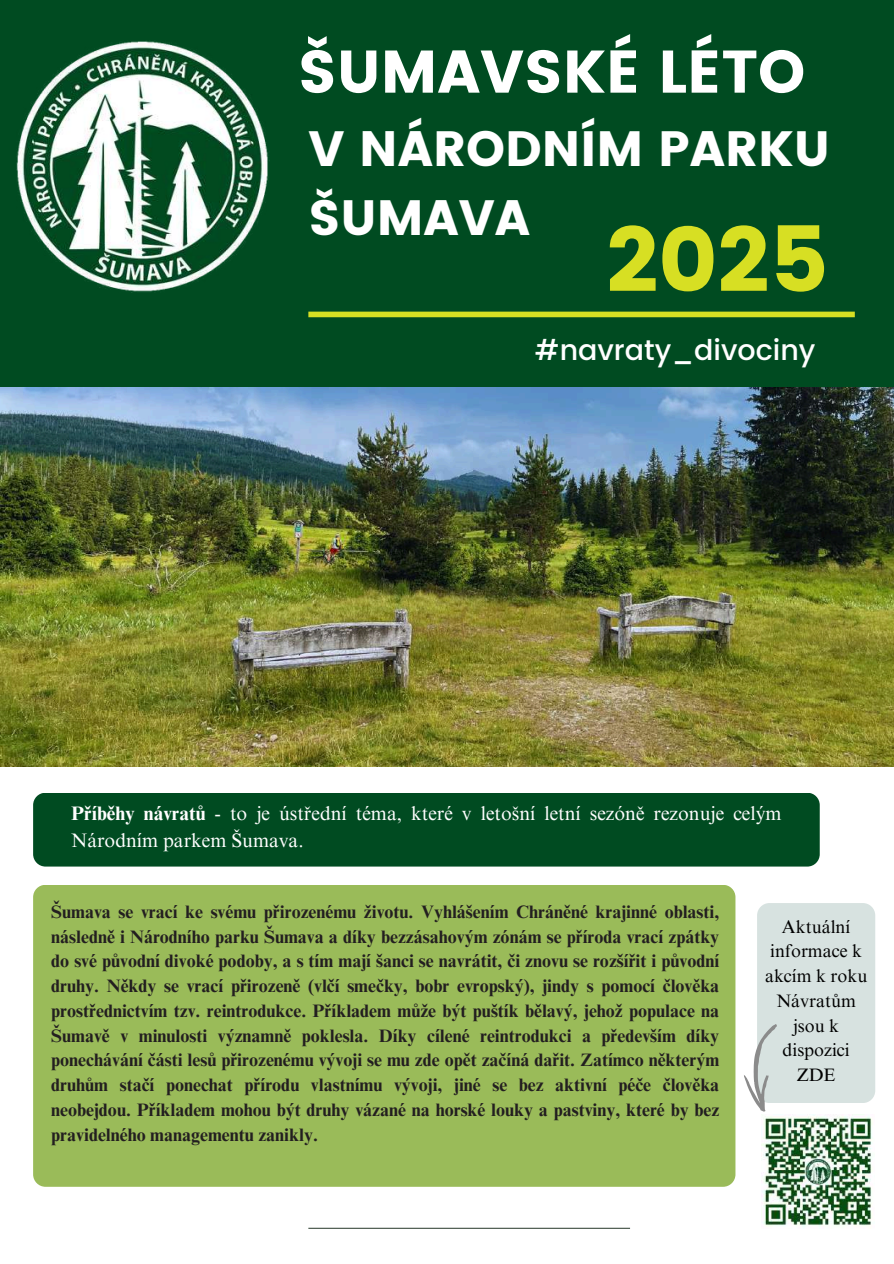
<style>
.page{position:relative;width:894px;height:1264px;background:#fff}
.page>*{position:absolute;margin:0;border:0;box-sizing:border-box;transform-origin:0 0}
.t1{font:90.75px "Poppins";color:#d7df23}
.t2{font:60px "Poppins";color:#fff}
.t3{font:49.5px/68.7px "Poppins";color:#fff}
.t4{font:500 28.5px "Poppins";color:#fff}
.t5{font:19.5px/27px "Times NRMT Pro";color:#fff}
.t6{font:700 18px/24.8px "Times NRMT Pro";color:#231f20;text-align:justify}
.t7{font:18px/24.8px "Times NRMT Pro";color:#000;text-align:center}
.s1{font-weight:700}
</style>
<div class="page">
<div style="left:0;top:0;width:893px;height:396px;background:#004b21"></div>
<img style="left:0;top:387px;width:893px;height:380px">
<div style="left:308px;top:311px;width:546px;height:6px;background:#d7df23"></div>
<hr style="left:308px;top:1227px;width:322px;height:1px;background:#3e4e40">
<div style="left:33px;top:792px;width:786px;height:74px;background:#004b21;border-radius:12px"></div>
<div style="left:33px;top:884px;width:702px;height:302px;background:#9abb59;border-radius:12px"></div>
<div style="left:756px;top:903px;width:119px;height:199px;background:#d7e2e0;border-radius:12px"></div>
<img style="left:17px;top:41px;width:251px;height:251px">
<img style="left:761px;top:1114px;width:111px;height:114px">
<svg style="left:735px;top:1023px;width:56px;height:91px"></svg>
<h2 class="t2" style="left:298px;top:37px;width:509px">ŠUMAVSKÉ LÉTO</h2>
<h3 class="t3" style="left:308px;top:114px;width:523px">V NÁRODNÍM PARKU<br>ŠUMAVA</h3>
<h1 class="t1" style="left:606px;top:207px;width:223px">2025</h1>
<h3 class="t4" style="left:534px;top:333px;width:282px">#navraty_divociny</h3>
<p class="t5" style="left:71px;top:801px;width:711px"><span class="s1">Příběhy návratů</span> - to je ústřední téma, které v letošní letní sezóně rezonuje celým<br>Národním parkem Šumava.</p>
<p class="t6" style="left:51px;top:901px;width:669px">Šumava se vrací ke svému přirozenému životu. Vyhlášením Chráněné krajinné oblasti, následně i Národního parku Šumava a díky bezzásahovým zónám se příroda vrací zpátky do své původní divoké podoby, a s tím mají šanci se navrátit, či znovu se rozšířit i původní druhy. Někdy se vrací přirozeně (vlčí smečky, bobr evropský), jindy s pomocí člověka prostřednictvím tzv. reintrodukce. Příkladem může být puštík bělavý, jehož populace na Šumavě v minulosti významně poklesla. Díky cílené reintrodukci a především díky ponechávání části lesů přirozenému vývoji se mu zde opět začíná dařit. Zatímco některým druhům stačí ponechat přírodu vlastnímu vývoji, jiné se bez aktivní péče člověka neobejdou. Příkladem mohou být druhy vázané na horské louky a pastviny, které by bez pravidelného managementu zanikly.</p>
<p class="t7" style="left:764px;top:916px;width:104px">Aktuální informace k akcím k roku<br>Návratům jsou k dispozici<br>ZDE</p>
</div>
